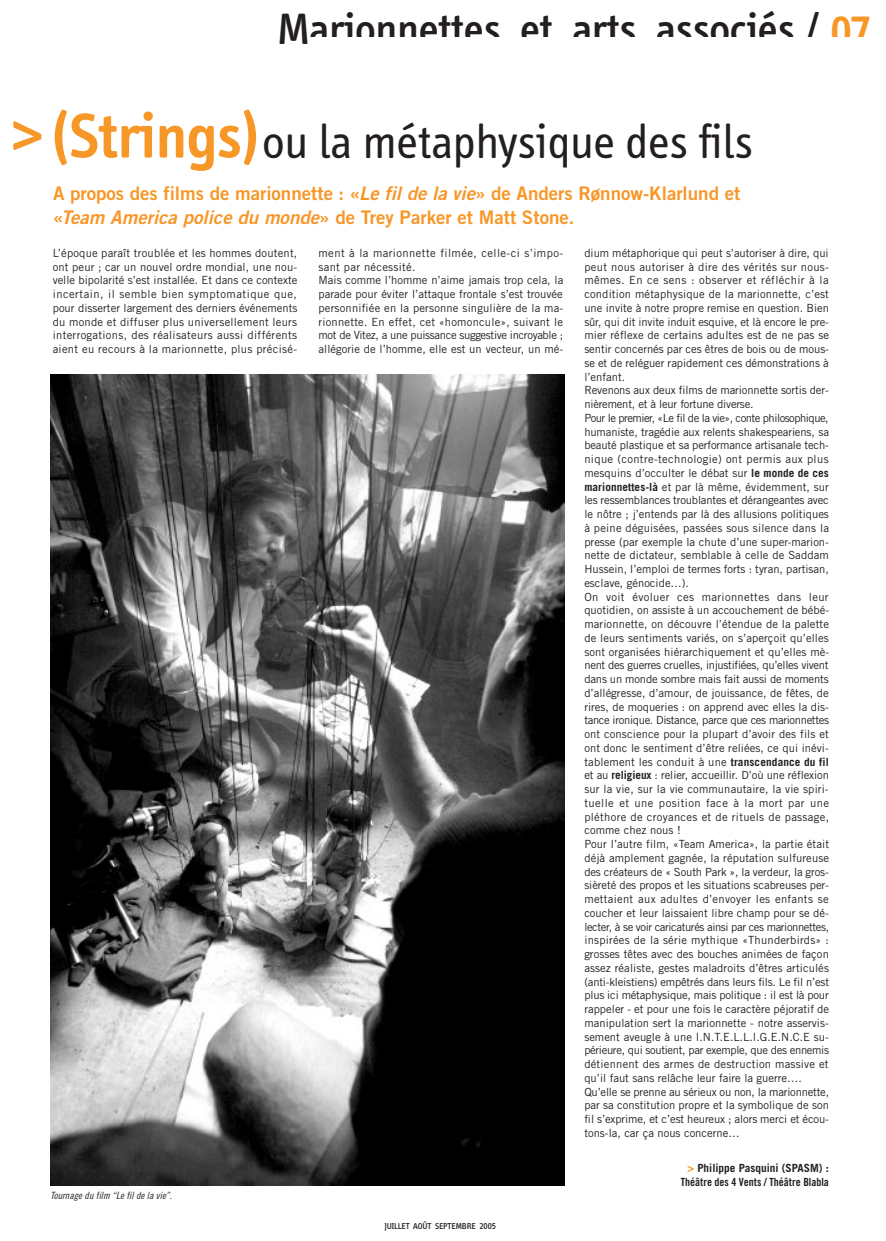
<style>
.page{position:relative;width:886px;height:1241px;background:#fff}
.page>*{position:absolute;margin:0;border:0;box-sizing:border-box;transform-origin:0 0}
.t1{font:48.75px "Info";color:#231f20}
.t2{font:500 45px "Info";color:#231f20}
.t3{font:18.75px/23.8px "Trade Gothic Bold Two";color:#f79727}
.t4{font:11.25px/13.8px "Trade Gothic";color:#231f20}
.t5{font:11.25px "Trade Gothic Bold Cond Twenty";color:#231f20}
.t6{font:700 11.25px "Trade Gothic";color:#231f20}
.t7{font:10px "Trade Gothic Cond Eighteen Obl";color:#231f20}
.t8{font:500 8.75px "Info";color:#231f20}
.s1{font-weight:600;color:#f79727}
.s2{font-weight:500;font-size:75px;color:#f79727}
.s3{font-weight:600;font-size:65px;color:#f79727}
.s4{font-style:italic}
.s5{font-weight:700}
.s6{color:#f79727}
</style>
<div class="page">
<svg style="left:50px;top:374px;width:515px;height:812px;background:#585858"></svg>
<h2 class="t2" style="left:277px;top:12px;width:595px">Marionnettes et arts associés / <span class="s1">07</span></h2>
<h1 class="t1" style="left:9px;top:123px;width:745px"><span class="s2">&gt;</span><span class="s3">(Strings)</span>ou la métaphysique des fils</h1>
<h3 class="t3" style="left:53px;top:183px;width:689px">A propos des films de marionnette : «<span class="s4">Le fil de la vie</span>» de Anders Rønnow-Klarlund et «<span class="s4">Team America police du monde</span>» de Trey Parker et Matt Stone.</h3>
<p class="t4" style="left:53px;top:247px;width:246px;text-align:justify">L’époque paraît troublée et les hommes doutent, ont peur ; car un nouvel ordre mondial, une nou&shy;velle bipolarité s’est installée. Et dans ce contexte incertain, il semble bien symptomatique que, pour disserter largement des derniers événements du monde et diffuser plus universellement leurs interrogations, des réalisateurs aussi différents aient eu recours à la marionnette, plus précisé-</p>
<p class="t4" style="left:318px;top:247px;width:246px">ment à la marionnette filmée, celle-ci s’impo&shy;sant par nécessité.<br>Mais comme l’homme n’aime jamais trop cela, la parade pour éviter l’attaque frontale s’est trouvée personnifiée en la personne singulière de la ma&shy;rionnette. En effet, cet «homoncule», suivant le mot de Vitez, a une puissance suggestive incroyable ; allégorie de l’homme, elle est un vecteur, un mé-</p>
<p class="t4" style="left:584px;top:247px;width:246px">dium métaphorique qui peut s’autoriser à dire, qui peut nous autoriser à dire des vérités sur nous&shy;mêmes. En ce sens : observer et réfléchir à la condition métaphysique de la marionnette, c’est une invite à notre propre remise en question. Bien sûr, qui dit invite induit esquive, et là encore le pre&shy;mier réflexe de certains adultes est de ne pas se sentir concernés par ces êtres de bois ou de mous&shy;se et de reléguer rapidement ces démonstrations à l’enfant.<br>Revenons aux deux films de marionnette sortis der&shy;nièrement, et à leur fortune diverse.<br>Pour le premier, «Le fil de la vie», conte philosophique, humaniste, tragédie aux relents shakespeariens, sa beauté plastique et sa performance artisanale tech&shy;nique (contre-technologie) ont permis aux plus mesquins d’occulter le débat sur <span class="s5">le monde de ces marionnettes-là</span> et par là même, évidemment, sur les ressemblances troublantes et dérangeantes avec le nôtre ; j’entends par là des allusions politiques à peine déguisées, passées sous silence dans la presse (par exemple la chute d’une super-marion&shy;nette de dictateur, semblable à celle de Saddam Hussein, l’emploi de termes forts : tyran, partisan, esclave, génocide…).<br>On voit évoluer ces marionnettes dans leur quotidien, on assiste à un accouchement de bébé&shy;marionnette, on découvre l’étendue de la palette de leurs sentiments variés, on s’aperçoit qu’elles sont organisées hiérarchiquement et qu’elles mè&shy;nent des guerres cruelles, injustifiées, qu’elles vivent dans un monde sombre mais fait aussi de moments d’allégresse, d’amour, de jouissance, de fêtes, de rires, de moqueries : on apprend avec elles la dis&shy;tance ironique. Distance, parce que ces marionnettes ont conscience pour la plupart d’avoir des fils et ont donc le sentiment d’être reliées, ce qui inévi&shy;tablement les conduit à une <span class="s5">transcendance du fil </span>et au <span class="s5">religieux</span> : relier, accueillir. D’où une réflexion sur la vie, sur la vie communautaire, la vie spiri&shy;tuelle et une position face à la mort par une pléthore de croyances et de rituels de passage, comme chez nous !<br>Pour l’autre film, «Team America», la partie était déjà amplement gagnée, la réputation sulfureuse des créateurs de « South Park », la verdeur, la gros&shy;sièreté des propos et les situations scabreuses per&shy;mettaient aux adultes d’envoyer les enfants se coucher et leur laissaient libre champ pour se dé&shy;lecter, à se voir caricaturés ainsi par ces marionnettes, inspirées de la série mythique «Thunderbirds» : grosses têtes avec des bouches animées de façon assez réaliste, gestes maladroits d’êtres articulés (anti-kleistiens) empêtrés dans leurs fils. Le fil n’est plus ici métaphysique, mais politique : il est là pour rappeler - et pour une fois le caractère péjoratif de manipulation sert la marionnette - notre asservis&shy;sement aveugle à une I.N.T.E.L.L.I.G.E.N.C.E su&shy;périeure, qui soutient, par exemple, que des ennemis détiennent des armes de destruction massive et qu’il faut sans relâche leur faire la guerre….<br>Qu’elle se prenne au sérieux ou non, la marionnette, par sa constitution propre et la symbolique de son fil s’exprime, et c’est heureux ; alors merci et écou&shy;tons-la, car ça nous concerne…</p>
<p class="t6" style="left:687px;top:1164px;width:143px"><span class="s6">&gt;</span> Philippe Pasquini (SPASM) :</p>
<p class="t5" style="left:681px;top:1177px;width:150px">Théâtre des 4 Vents / Théâtre Blabla</p>
<p class="t7" style="left:50px;top:1192px;width:123px">Tournage du film “Le fil de la vie”.</p>
<p class="t8" style="left:384px;top:1222px;width:113px">JUILLET AOÛT SEPTEMBRE 2005</p>
</div>
